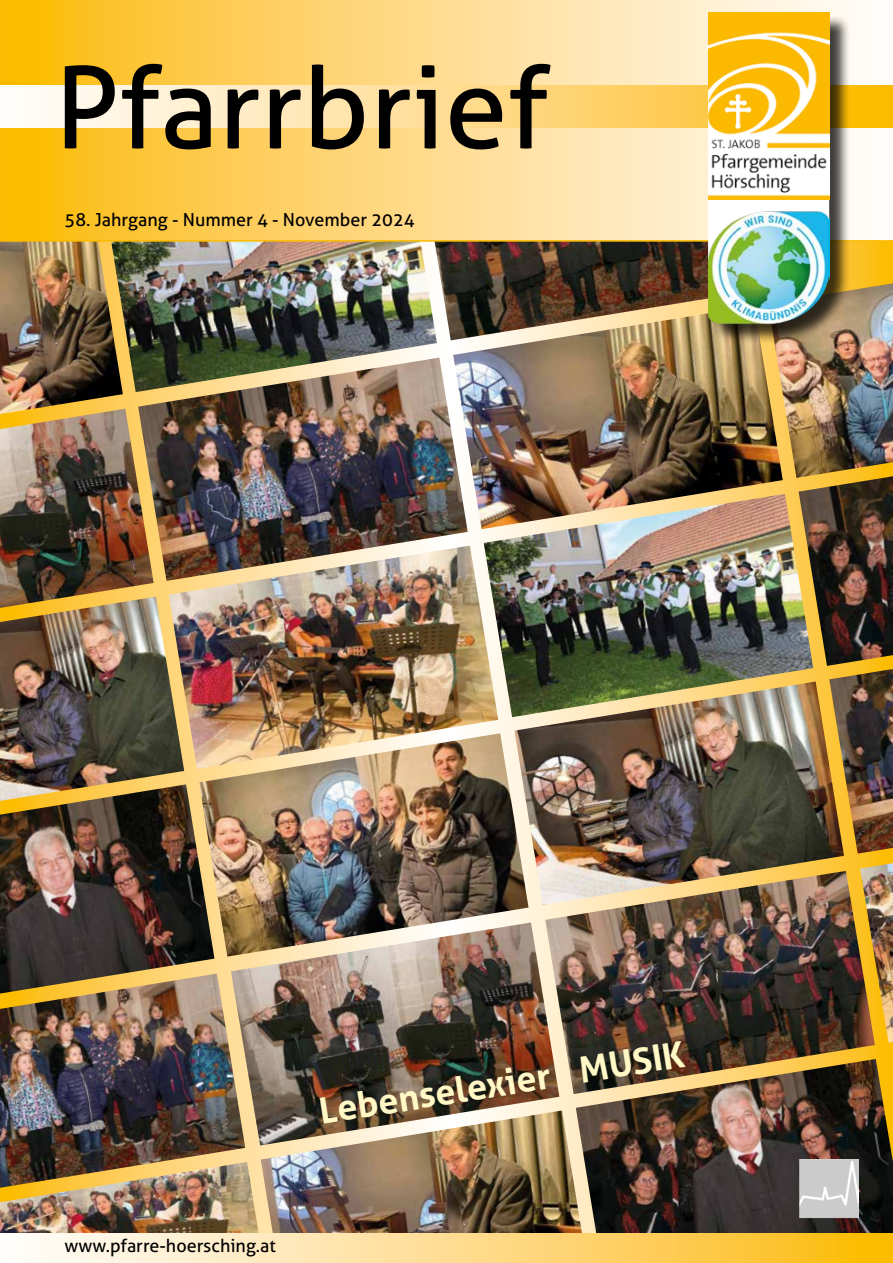
<style>
.page{position:relative;width:893px;height:1263px;background:#fff}
.page>*{position:absolute;margin:0;border:0;box-sizing:border-box;transform-origin:0 0}
.t1{font:113.4px "Aller";color:#000}
.t2{font:700 36px "Aller";color:#fff8c6}
.t3{font:18px "Aller";color:#000}
</style>
<div class="page">
<img style="left:0;top:242px;width:123px;height:167px">
<img style="left:0;top:409px;width:154px;height:188px">
<img style="left:0;top:597px;width:184px;height:187px">
<img style="left:111px;top:242px;width:326px;height:150px">
<img style="left:138px;top:358px;width:330px;height:223px">
<img style="left:169px;top:546px;width:329px;height:223px">
<img style="left:435px;top:242px;width:273px;height:98px">
<img style="left:453px;top:306px;width:330px;height:223px">
<img style="left:484px;top:494px;width:329px;height:223px">
<img style="left:768px;top:283px;width:125px;height:195px">
<img style="left:799px;top:476px;width:94px;height:190px">
<img style="left:0;top:784px;width:214px;height:189px">
<img style="left:0;top:973px;width:245px;height:189px">
<img style="left:0;top:1162px;width:259px;height:71px">
<img style="left:199px;top:733px;width:330px;height:223px">
<img style="left:231px;top:922px;width:328px;height:223px">
<img style="left:261px;top:1110px;width:315px;height:123px">
<img style="left:514px;top:681px;width:330px;height:224px">
<img style="left:545px;top:871px;width:330px;height:223px">
<img style="left:576px;top:1059px;width:317px;height:174px">
<img style="left:829px;top:669px;width:64px;height:184px">
<img style="left:860px;top:863px;width:33px;height:180px">
<svg style="left:0;top:0;width:893px;height:242px;background:#fdd77b"></svg>
<svg style="left:0;top:85px;width:893px;height:43px;background:#fee19e"></svg>
<svg style="left:38px;top:1233px;width:855px;height:30px;background:#feda87"></svg>
<div style="left:710px;top:15px;width:141px;height:330px;background:#000;opacity:.75"></div>
<svg style="left:708px;top:12px;width:122px;height:311px"></svg>
<img style="left:708px;top:12px;width:121px;height:188px">
<img style="left:708px;top:207px;width:121px;height:121px">
<img style="left:796px;top:1160px;width:62px;height:61px">
<h1 class="t1" style="left:55px;top:39px;width:496px">Pfarrbrief</h1>
<p class="t3" style="left:65px;top:209px;width:352px">58. Jahrgang - Nummer 4 - November 2024</p>
<h2 class="t2" style="left:316px;top:1089px;width:371px;rotate:-9deg">Lebenselexier MUSIK</h2>
<p class="t3" style="left:65px;top:1235px;width:213px">www.pfarre-hoersching.at</p>
</div>
